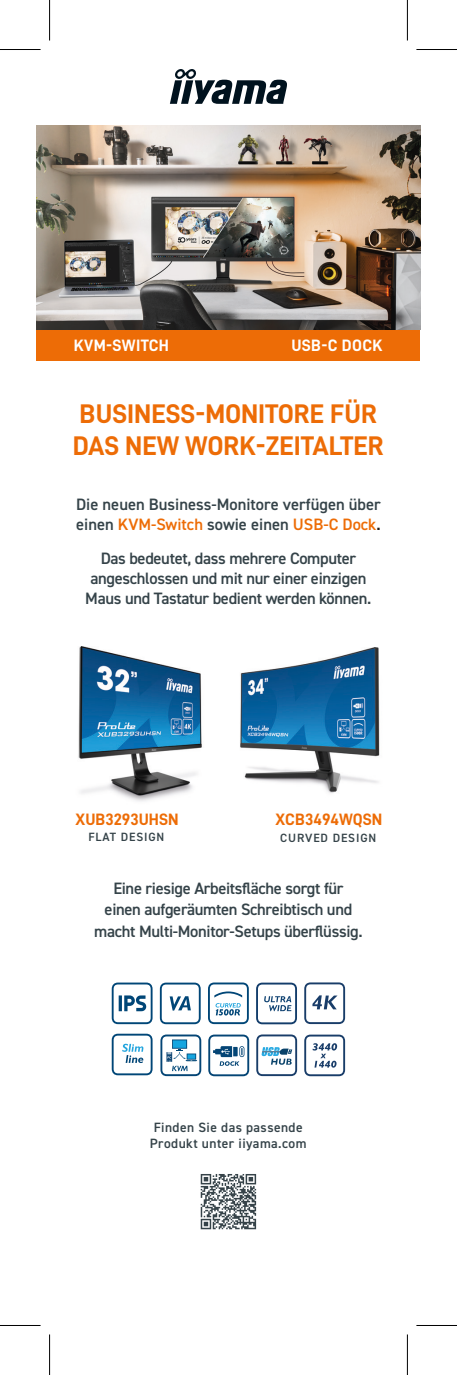
<style>
.page{position:relative;width:457px;height:1375px;background:#fff}
.page>*{position:absolute;margin:0;border:0;box-sizing:border-box;transform-origin:0 0}
.t1{font:27px/32.4px "D DIN PRO Bold";color:#ed6c06}
.t2{font:600 16.5px/19.8px "DIN2014";letter-spacing:-.02em;color:#354349;text-align:center}
.t3{font:600 16.5px/19.8px "DIN2014";color:#354349}
.t4{font:16.5px "D DIN PRO Bold";color:#ed6c06}
.t5{font:16.5px "D DIN PRO Bold";letter-spacing:.02em;color:#fff}
.t6{font:600 13.5px/16.2px "DIN2014";letter-spacing:.03em;color:#354349}
.t7{font:600 12px "DIN2014";letter-spacing:.07em;color:#354349}
.s1{color:#ed6c06}
.s2{color:#1d1d1b}
</style>
<div class="page">
<svg style="left:170px;top:69px;width:116px;height:35px"></svg>
<div style="left:37px;top:329px;width:382px;height:31px;background:#ed6c06"></div>
<img style="left:78px;top:646px;width:124px;height:155px">
<img style="left:240px;top:648px;width:140px;height:145px">
<svg style="left:304px;top:1034px;width:40px;height:42px"></svg>
<svg style="left:160px;top:1034px;width:41px;height:42px"></svg>
<svg style="left:304px;top:982px;width:40px;height:42px"></svg>
<svg style="left:208px;top:1034px;width:41px;height:42px"></svg>
<svg style="left:256px;top:1034px;width:41px;height:42px"></svg>
<svg style="left:256px;top:982px;width:40px;height:42px"></svg>
<svg style="left:112px;top:1033px;width:40px;height:42px"></svg>
<svg style="left:208px;top:982px;width:40px;height:42px"></svg>
<svg style="left:112px;top:982px;width:40px;height:42px"></svg>
<svg style="left:160px;top:982px;width:40px;height:42px"></svg>
<svg style="left:200px;top:1174px;width:56px;height:55px"></svg>
<img style="left:37px;top:126px;width:382px;height:203px">
<hr style="left:0;top:49px;width:40px;height:1px;background:#000">
<hr style="left:416px;top:49px;width:40px;height:1px;background:#000">
<hr style="left:0;top:1325px;width:40px;height:1px;background:#000">
<hr style="left:416px;top:1325px;width:40px;height:1px;background:#000">
<hr style="left:49px;top:0;width:1px;height:41px;background:#000">
<hr style="left:49px;top:1334px;width:1px;height:41px;background:#000">
<hr style="left:406px;top:0;width:1px;height:41px;background:#000">
<hr style="left:406px;top:1334px;width:1px;height:41px;background:#000">
<p class="t5" style="left:74px;top:336px;width:96px">KVM-SWITCH</p>
<p class="t5" style="left:291px;top:336px;width:93px">USB-C DOCK</p>
<h1 class="t1" style="left:73px;top:397px;width:312px">BUSINESS-MONITORE FÜR<br>DAS NEW WORK-ZEITALTER</h1>
<p class="t3" style="left:76px;top:494px;width:306px">Die neuen Business-Monitore verfügen über einen <span class="s1">KVM-Switch</span> sowie einen <span class="s1">USB-C Dock</span><span class="s2">.</span></p>
<p class="t2" style="left:85px;top:548px;width:287px">Das bedeutet, dass mehrere Computer angeschlossen und mit nur einer einzigen<br>Maus und Tastatur bedient werden können.</p>
<p class="t4" style="left:76px;top:810px;width:104px">XUB3293UHSN</p>
<p class="t7" style="left:88px;top:829px;width:77px">FLAT DESIGN</p>
<p class="t4" style="left:275px;top:810px;width:108px">XCB3494WQSN</p>
<p class="t7" style="left:280px;top:829px;width:97px">CURVED DESIGN</p>
<p class="t2" style="left:94px;top:877px;width:270px;line-height:21.3px">Eine riesige Arbeitsfläche sorgt für einen aufgeräumten Schreibtisch und macht Multi-Monitor-Setups überflüssig.</p>
<p class="t6" style="left:150px;top:1118px;width:158px">Finden Sie das passende<br>Produkt unter iiyama.com</p>
</div>
